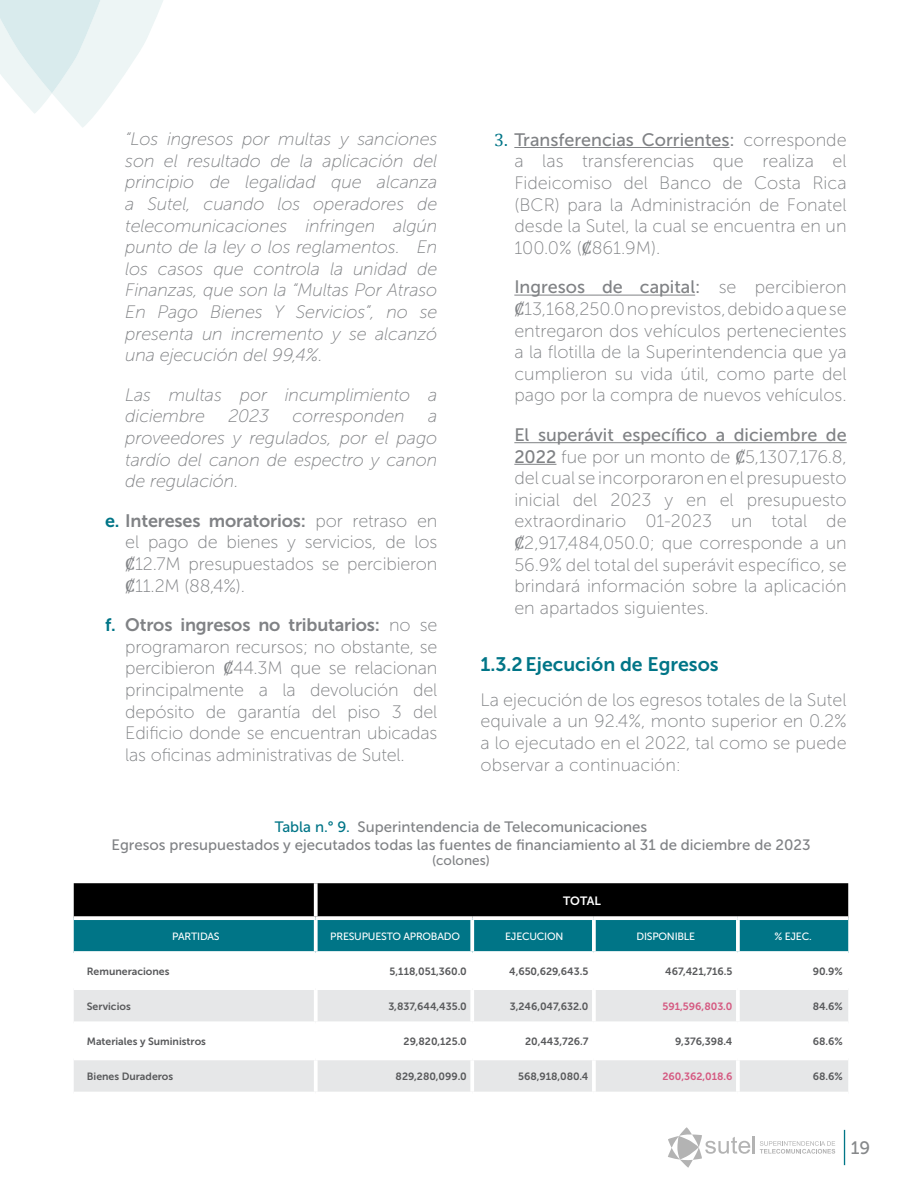
<style>
.page{position:relative;width:918px;height:1188px;background:#fff}
.page>*{position:absolute;margin:0;border:0;box-sizing:border-box;transform-origin:0 0}
.t1{font:19.5px "Museo Sans 700";color:#007587}
.t2{font:18px/21.6px "Museo Sans 100";color:#808285;text-align:justify}
.t3{font:italic 18px/21.6px "Museo Sans 100";letter-spacing:-.01em;color:#808285;text-align:justify}
.t4{font:18px "Museo Sans 500";color:#808285}
.t5{font:18px "Museo Sans 700";letter-spacing:-.01em;color:#808285}
.t6{font:18px "Museo Sans 500";color:#86888a}
.t7{font:15px/18px "Museo Sans 500";color:#808285;text-align:center}
.t8{font:13.5px "Museo Sans 500";color:#808285}
.t9{font:12px "Museo Sans 700";letter-spacing:-.005em;color:#fff}
.t10{font:10.5px "Museo Sans 700";color:#58595b}
.t11{font:10.5px "Museo Sans 500";letter-spacing:-.02em;color:#fff}
.t12{font:10.5px "Museo Sans 700";color:#d55981}
.s1{color:#007587}
.s2{font-family:"Museo Sans 100"}
.s3{font-family:"Cambria Math"}
.s4{font-family:"Cambria Math";color:#007587}
.s5{font-family:"Museo Sans 500"}
</style>
<div class="page">
<svg style="left:0;top:0;width:163px;height:127px"></svg>
<svg style="left:668px;top:1127px;width:167px;height:41px"></svg>
<hr style="left:844px;top:1130px;width:1px;height:35px;background:#007687">
<hr style="left:514px;top:147px;width:216px;height:1px;background:#808285">
<hr style="left:514px;top:295px;width:181px;height:1px;background:#808285">
<hr style="left:514px;top:442px;width:333px;height:1px;background:#808285">
<hr style="left:514px;top:464px;width:42px;height:1px;background:#808285">
<svg style="left:74px;top:883px;width:774px;height:68px;background:#013941"></svg>
<svg style="left:74px;top:990px;width:774px;height:102px;fill:#e6e7e8"></svg>
<svg style="left:736px;top:920px;width:4px;height:31px"></svg>
<hr style="left:736px;top:990px;width:4px;height:31px;background:#fff">
<hr style="left:736px;top:1025px;width:4px;height:32px;background:#fff">
<hr style="left:736px;top:1060px;width:4px;height:32px;background:#fff">
<svg style="left:594px;top:916px;width:144px;height:4px"></svg>
<svg style="left:738px;top:916px;width:110px;height:4px"></svg>
<svg style="left:594px;top:951px;width:144px;height:2px"></svg>
<svg style="left:738px;top:951px;width:110px;height:1px"></svg>
<hr style="left:594px;top:1021px;width:144px;height:4px;background:#fff">
<hr style="left:738px;top:1021px;width:110px;height:4px;background:#fff">
<hr style="left:594px;top:1057px;width:144px;height:3px;background:#fff">
<hr style="left:738px;top:1057px;width:110px;height:3px;background:#fff">
<svg style="left:74px;top:916px;width:242px;height:4px"></svg>
<svg style="left:316px;top:916px;width:156px;height:4px"></svg>
<svg style="left:74px;top:951px;width:242px;height:2px"></svg>
<svg style="left:316px;top:951px;width:156px;height:1px"></svg>
<hr style="left:74px;top:1021px;width:242px;height:4px;background:#fff">
<hr style="left:316px;top:1021px;width:156px;height:4px;background:#fff">
<hr style="left:74px;top:1057px;width:242px;height:3px;background:#fff">
<hr style="left:316px;top:1057px;width:156px;height:3px;background:#fff">
<svg style="left:314px;top:883px;width:4px;height:33px"></svg>
<svg style="left:314px;top:920px;width:4px;height:31px"></svg>
<svg style="left:472px;top:916px;width:122px;height:4px"></svg>
<svg style="left:470px;top:920px;width:4px;height:31px"></svg>
<svg style="left:592px;top:920px;width:4px;height:31px"></svg>
<svg style="left:472px;top:951px;width:122px;height:2px"></svg>
<hr style="left:314px;top:990px;width:4px;height:31px;background:#fff">
<hr style="left:470px;top:990px;width:4px;height:31px;background:#fff">
<hr style="left:592px;top:990px;width:4px;height:31px;background:#fff">
<hr style="left:314px;top:1025px;width:4px;height:32px;background:#fff">
<hr style="left:472px;top:1021px;width:122px;height:4px;background:#fff">
<hr style="left:470px;top:1025px;width:4px;height:32px;background:#fff">
<hr style="left:592px;top:1025px;width:4px;height:32px;background:#fff">
<hr style="left:314px;top:1060px;width:4px;height:32px;background:#fff">
<hr style="left:472px;top:1057px;width:122px;height:3px;background:#fff">
<hr style="left:470px;top:1060px;width:4px;height:32px;background:#fff">
<hr style="left:592px;top:1060px;width:4px;height:32px;background:#fff">
<p class="t3" style="left:125px;top:128px;width:314px">“Los ingresos por multas y sanciones son el resultado de la aplicación del principio de legalidad que alcanza a Sutel, cuando los operadores de telecomunicaciones infringen algún punto de la ley o los reglamentos. En los casos que controla la unidad de Finanzas, que son la “Multas Por Atraso En Pago Bienes Y Servicios”, no se presenta un incremento y se alcanzó una ejecución del 99,4%.</p>
<p class="t3" style="left:125px;top:384px;width:314px">Las multas por incumplimiento a diciembre</p>
<p class="t3" style="left:228px;top:406px;width:42px">2023</p>
<p class="t3" style="left:292px;top:406px;width:114px">corresponden</p>
<p class="t3" style="left:125px;top:406px;width:314px;text-indent:303px">a proveedores y regulados, por el pago tardío del canon de espectro y canon de regulación.</p>
<p class="t5" style="left:105px;top:511px;width:334px"><span class="s1">e.</span> Intereses moratorios: <span class="s2">por retraso en</span></p>
<p class="t2" style="left:125px;top:532px;width:314px">el pago de bienes y servicios, de los <span class="s3">₡</span>12.7M presupuestados se percibieron <span class="s3">₡</span>11.2M (88,4%).</p>
<p class="t5" style="left:105px;top:615px;width:334px"><span class="s1">f.</span> Otros ingresos no tributarios: <span class="s2">no se</span></p>
<p class="t2" style="left:125px;top:636px;width:314px">programaron recursos; no obstante, se percibieron <span class="s3">₡</span>44.3M que se relacionan principalmente a la devolución del depósito de garantía del piso 3 del Edificio donde se encuentran ubicadas las oficinas administrativas de Sutel.</p>
<p class="t4" style="left:494px;top:130px;width:354px"><span class="s4">3.</span> Transferencias Corrientes: <span class="s2">corresponde</span></p>
<p class="t2" style="left:514px;top:151px;width:334px">a las transferencias que realiza el Fideicomiso del Banco de Costa Rica (BCR) para la Administración de Fonatel desde la Sutel, la cual se encuentra en un 100.0% (<span class="s3">₡</span>861.9M).</p>
<p class="t4" style="left:514px;top:277px;width:334px">Ingresos de capital: <span class="s2">se percibieron</span></p>
<p class="t2" style="left:514px;top:298px;width:334px"><span class="s3">₡</span>13,168,250.0 no previstos, debido a que se entregaron dos vehículos pertenecientes a la flotilla de la Superintendencia que ya cumplieron su vida útil, como parte del pago por la compra de nuevos vehículos.</p>
<p class="t4" style="left:514px;top:425px;width:334px">El superávit específico a diciembre de</p>
<p class="t2" style="left:514px;top:446px;width:334px"><span class="s5">2022</span> fue por un monto de <span class="s3">₡</span>5,1307,176.8, del cual se incorporaron en el presupuesto inicial del 2023 y en el presupuesto extraordinario 01-2023 un total de <span class="s3">₡</span>2,917,484,050.0; que corresponde a un 56.9% del total del superávit específico, se brindará información sobre la aplicación en apartados siguientes.</p>
<p class="t1" style="left:481px;top:653px;width:240px">1.3.2Ejecución de Egresos</p>
<p class="t2" style="left:481px;top:689px;width:368px">La ejecución de los egresos totales de la Sutel equivale a un 92.4%, monto superior en 0.2% a lo ejecutado en el 2022, tal como se puede observar a continuación:</p>
<p class="t7" style="left:111px;top:818px;width:701px"><span class="s1">Tabla n.° 9.</span> Superintendencia de Telecomunicaciones<br>Egresos presupuestados y ejecutados todas las fuentes de financiamiento al 31 de diciembre de 2023</p>
<p class="t8" style="left:432px;top:853px;width:59px">(colones)</p>
<p class="t9" style="left:563px;top:894px;width:39px">TOTAL</p>
<p class="t11" style="left:172px;top:930px;width:49px">PARTIDAS</p>
<p class="t11" style="left:330px;top:930px;width:131px">PRESUPUESTO APROBADO</p>
<p class="t11" style="left:505px;top:930px;width:60px">EJECUCION</p>
<p class="t11" style="left:636px;top:930px;width:60px">DISPONIBLE</p>
<p class="t11" style="left:774px;top:930px;width:39px">% EJEC.</p>
<p class="t10" style="left:87px;top:965px;width:84px">Remuneraciones</p>
<p class="t10" style="left:390px;top:965px;width:79px">5,118,051,360.0</p>
<p class="t10" style="left:509px;top:965px;width:81px">4,650,629,643.5</p>
<p class="t10" style="left:665px;top:965px;width:69px">467,421,716.5</p>
<p class="t10" style="left:813px;top:965px;width:32px">90.9%</p>
<p class="t10" style="left:87px;top:1000px;width:45px">Servicios</p>
<p class="t10" style="left:388px;top:1000px;width:80px">3,837,644,435.0</p>
<p class="t10" style="left:510px;top:1000px;width:80px">3,246,047,632.0</p>
<p class="t12" style="left:662px;top:1000px;width:72px">591,596,803.0</p>
<p class="t10" style="left:813px;top:1000px;width:31px">84.6%</p>
<p class="t10" style="left:87px;top:1035px;width:121px">Materiales y Suministros</p>
<p class="t10" style="left:404px;top:1035px;width:65px">29,820,125.0</p>
<p class="t10" style="left:525px;top:1035px;width:65px">20,443,726.7</p>
<p class="t10" style="left:675px;top:1035px;width:59px">9,376,398.4</p>
<p class="t10" style="left:813px;top:1035px;width:31px">68.6%</p>
<p class="t10" style="left:87px;top:1070px;width:88px">Bienes Duraderos</p>
<p class="t10" style="left:396px;top:1070px;width:73px">829,280,099.0</p>
<p class="t10" style="left:518px;top:1070px;width:72px">568,918,080.4</p>
<p class="t12" style="left:662px;top:1070px;width:72px">260,362,018.6</p>
<p class="t10" style="left:813px;top:1070px;width:31px">68.6%</p>
<p class="t6" style="left:851px;top:1137px;width:21px">19</p>
</div>
